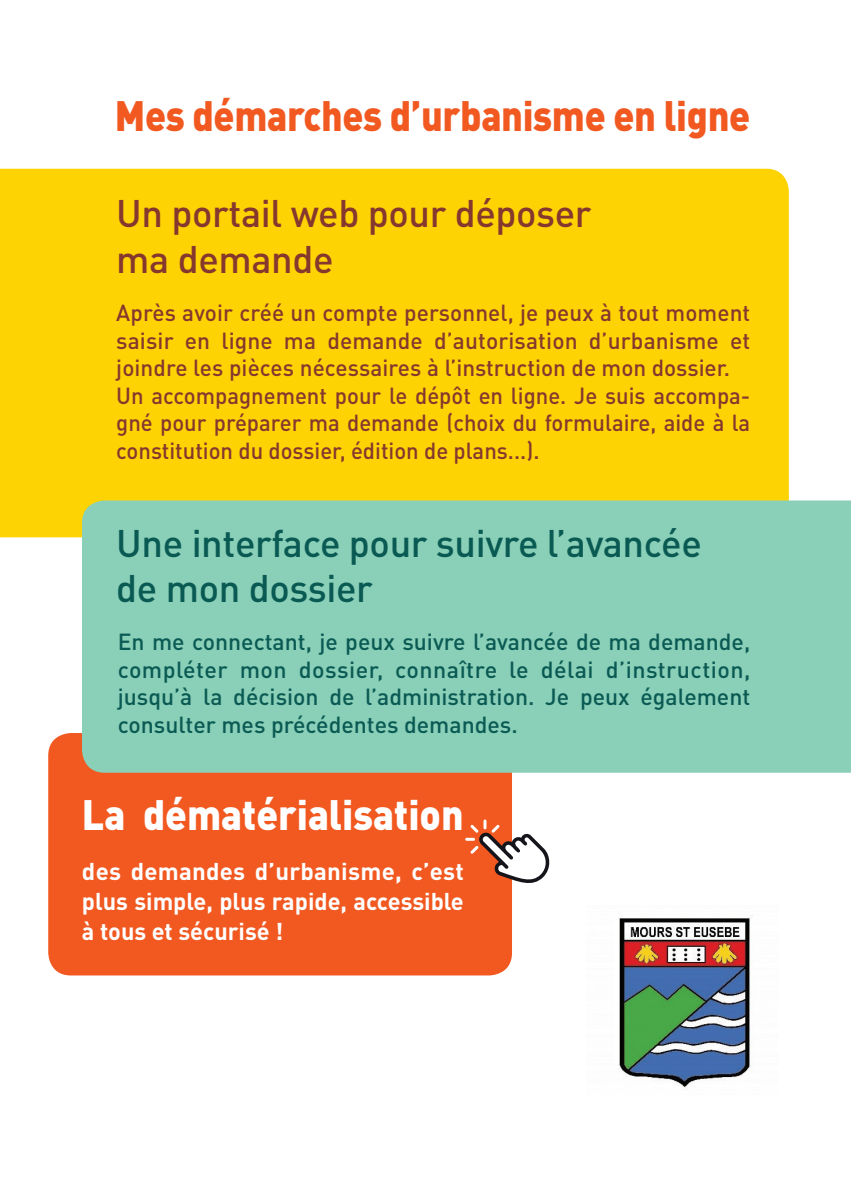
<style>
.page{position:relative;width:851px;height:1191px;background:#fff}
.page>*{position:absolute;margin:0;border:0;box-sizing:border-box;transform-origin:0 0}
.t1{font:900 42px "DIN Pro";letter-spacing:-.01em;color:#f15921;scale:.9 1}
.t2{font:900 42px "DIN Pro";color:#fff;scale:.93 1}
.t3{font:500 38px/45.6px "DIN Pro";letter-spacing:-.01em;color:#0a5a54}
.t4{font:500 38px/45.6px "DIN Pro";letter-spacing:-.01em;color:#85382e}
.t5{font:700 24px/30px "DIN Pro";color:#fff;text-align:justify}
.t6{font:500 23px/27.6px "DIN Pro";color:#85382e}
.t7{font:500 23px/27.6px "DIN Pro";color:#0a5a54;text-align:justify}
</style>
<div class="page">
<div style="left:0;top:169px;width:788px;height:368px;background:#fed304"></div>
<div style="left:48px;top:733px;width:464px;height:242px;background:#f15921;border-radius:23px"></div>
<div style="left:82px;top:500px;width:768px;height:272px;background:#8acfb7"></div>
<svg style="left:465px;top:819px;width:85px;height:64px"></svg>
<img style="left:619px;top:917px;width:133px;height:171px">
<h1 class="t1" style="left:115px;top:88px;width:707px">Mes démarches d’urbanisme en ligne</h1>
<h2 class="t4" style="left:116px;top:189px;width:476px">Un portail web pour déposer ma demande</h2>
<p class="t6" style="left:116px;top:298px;width:635px">Après avoir créé un compte personnel, je peux à tout moment saisir en ligne ma demande d’autorisation d’urbanisme et joindre les pièces nécessaires à l’instruction de mon dossier.<br>Un accompagnement pour le dépôt en ligne. Je suis accompa&shy;gné pour préparer ma demande (choix du formulaire, aide à la constitution du dossier, édition de plans...).</p>
<h2 class="t3" style="left:116px;top:518px;width:587px">Une interface pour suivre l’avancée de mon dossier</h2>
<p class="t7" style="left:118px;top:627px;width:634px">En me connectant, je peux suivre l’avancée de ma demande, compléter mon dossier, connaître le délai d’instruction, jusqu’à la décision de l’administration. Je peux également consulter mes précédentes demandes.</p>
<h1 class="t2" style="left:82px;top:786px;width:412px">La dématérialisation</h1>
<p class="t5" style="left:82px;top:855px;width:383px">des demandes d’urbanisme, c’est plus simple, plus rapide, accessible à tous et sécurisé !</p>
</div>
